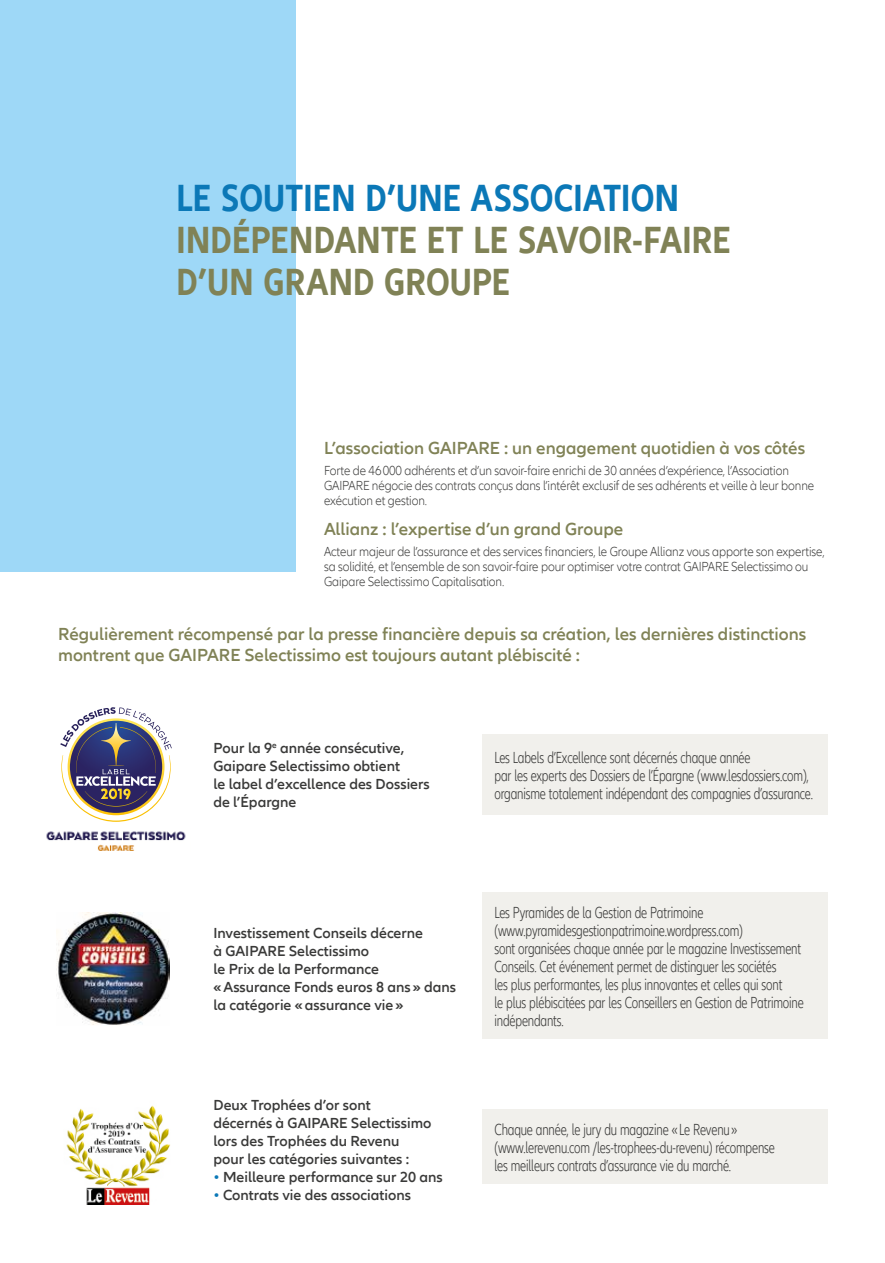
<style>
.page{position:relative;width:885px;height:1263px;background:#fff}
.page>*{position:absolute;margin:0;border:0;box-sizing:border-box;transform-origin:0 0}
.t1{font:700 condensed 39px/42px "Allianz Neo";letter-spacing:.01em;color:#808256}
.t2{font:700 condensed 39px "Allianz Neo";letter-spacing:.005em;color:#0b78b7}
.t3{font:600 18px/21px "Allianz Neo";color:#808256}
.t4{font:300 condensed 16.5px/18px "Allianz Neo";letter-spacing:-.01em;color:#3a3a39;scale:.9 1}
.t5{font:600 15px/18px "Allianz Neo";color:#3a3a39}
.t6{font:300 13.5px/15px "Allianz Neo";letter-spacing:-.01em;color:#3a3a39;scale:.9 1}
.s1{color:#0b78b7}
</style>
<div class="page">
<div style="left:0;top:0;width:296px;height:571px;background:#9ed8f7"></div>
<img style="left:56px;top:913px;width:114px;height:112px">
<div style="left:481px;top:893px;width:346px;height:146px;background:#f1f0ec"></div>
<div style="left:481px;top:1110px;width:346px;height:74px;background:#f1f0ec"></div>
<img style="left:66px;top:1105px;width:104px;height:100px">
<div style="left:481px;top:734px;width:346px;height:81px;background:#f1f0ec"></div>
<img style="left:46px;top:831px;width:140px;height:20px">
<svg style="left:60px;top:707px;width:112px;height:115px"></svg>
<h1 class="t2" style="left:176px;top:176px;width:504px">LE SOUTIEN D’UNE ASSOCIATION</h1>
<h1 class="t1" style="left:176px;top:220px;width:556px">INDÉPENDANTE ET LE SAVOIR-FAIRE<br>D’UN GRAND GROUPE</h1>
<p class="t3" style="left:324px;top:438px;width:482px">L’association GAIPARE : un engagement quotidien à vos côtés</p>
<p class="t6" style="left:324px;top:464px;width:546px">Forte de 46000 adhérents et d’un savoir-faire enrichi de 30 années d’expérience, l’Association<br>GAIPARE négocie des contrats conçus dans l’intérêt exclusif de ses adhérents et veille à leur bonne exécution et gestion.</p>
<p class="t3" style="left:324px;top:519px;width:301px">Allianz : l’expertise d’un grand Groupe</p>
<p class="t6" style="left:324px;top:545px;width:557px">Acteur majeur de l’assurance et des services financiers, le Groupe Allianz vous apporte son expertise, sa solidité, et l’ensemble de son savoir-faire pour optimiser votre contrat GAIPARE Selectissimo ou<br>Gaipare Selectissimo Capitalisation.</p>
<p class="t3" style="left:58px;top:624px;width:749px">Régulièrement récompensé par la presse financière depuis sa création, les dernières distinctions montrent que GAIPARE Selectissimo est toujours autant plébiscité :</p>
<p class="t5" style="left:213px;top:740px;width:218px">Pour la 9<sup>e</sup> année consécutive,<br>Gaipare Selectissimo obtient<br>le label d’excellence des Dossiers de l’Épargne</p>
<p class="t5" style="left:213px;top:924px;width:244px">Investissement Conseils décerne<br>à GAIPARE Selectissimo<br>le Prix de la Performance «Assurance Fonds euros 8 ans» dans la catégorie «assurance vie»</p>
<p class="t5" style="left:213px;top:1096px;width:219px">Deux Trophées d’or sont décernés à GAIPARE Selectissimo lors des Trophées du Revenu pour les catégories suivantes :</p>
<p class="t5" style="left:213px;top:1168px;width:231px"><span class="s1">•</span> Meilleure performance sur 20 ans</p>
<p class="t5" style="left:213px;top:1186px;width:199px"><span class="s1">•</span> Contrats vie des associations</p>
<p class="t4" style="left:494px;top:749px;width:355px">Les Labels d’Excellence sont décernés chaque année<br>par les experts des Dossiers de l’Épargne (www.lesdossiers.com), organisme totalement indépendant des compagnies d’assurance.</p>
<p class="t4" style="left:494px;top:904px;width:345px">Les Pyramides de la Gestion de Patrimoine (www.pyramidesgestionpatrimoine.wordpress.com)<br>sont organisées chaque année par le magazine Investissement Conseils. Cet événement permet de distinguer les sociétés<br>les plus performantes, les plus innovantes et celles qui sont<br>le plus plébiscitées par les Conseillers en Gestion de Patrimoine indépendants.</p>
<p class="t4" style="left:494px;top:1121px;width:313px">Chaque année, le jury du magazine « Le Revenu » (www.lerevenu.com /les-trophees-du-revenu) récompense les meilleurs contrats d’assurance vie du marché.</p>
</div>
